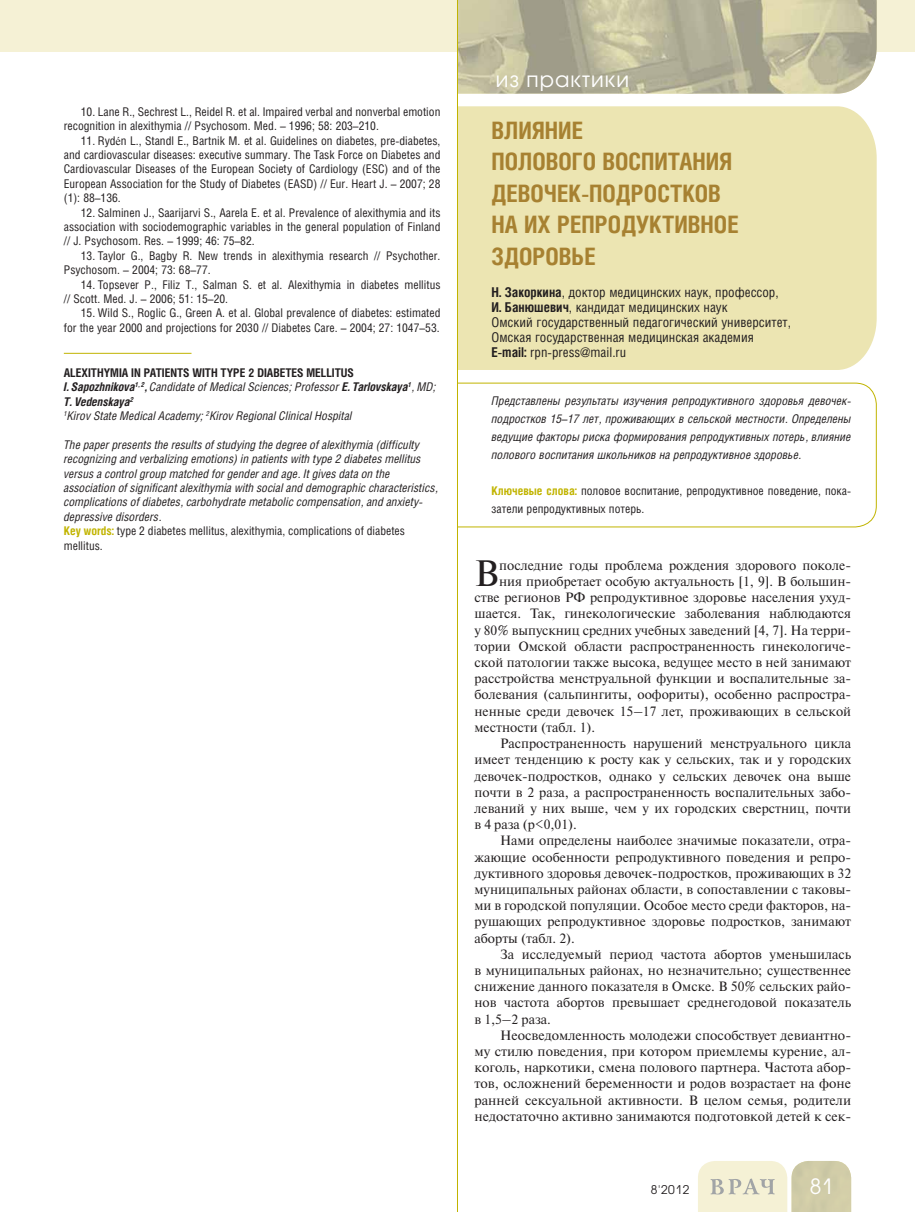
<style>
.page{position:relative;width:915px;height:1212px;background:#fff}
.page>*{position:absolute;margin:0;border:0;box-sizing:border-box;transform-origin:0 0}
.t1{font:36.6px "Newton C";color:#231f20}
.t2{font:700 24px/31.5px "Helios Cond";color:#a78131}
.t3{font:21px "Avant Garde Gothic C";letter-spacing:.05em;color:#fff}
.t4{font:13.5px "Newton C";color:#231f20}
.t5{font:13.5px/15px "Helios Cond";color:#231f20}
.t6{font:12px/14.4px "Helios Cond";color:#231f20}
.t7{font:italic 12px/14.4px "Helios Cond";color:#231f20}
.t8{font:12px "Avant Garde Gothic C";color:#231f20}
.s1{font-family:"Times New Roman"}
.s2{font-weight:700;font-style:normal}
.s3{font-weight:700}
.s4{font-weight:700;font-style:normal;color:#c1b400}
.s5{font-style:normal}
.s6{font-weight:700;color:#c1b400}
</style>
<div class="page">
<div style="left:0;top:0;width:914px;height:51px;background:#f5f1d5"></div>
<svg style="left:698px;top:1161px;width:152px;height:51px;background:#e3e0c3"></svg>
<hr style="left:64px;top:353px;width:127px;height:1px;background:#c1b400">
<div style="left:458px;top:106px;width:418px;height:264px;background:#ece5b2"></div>
<svg style="left:458px;top:382px;width:418px;height:146px"></svg>
<svg style="left:458px;top:0;width:378px;height:94px;background:#bab79b"></svg>
<img style="left:836px;top:0;width:40px;height:94px">
<hr style="left:457px;top:0;width:1px;height:1212px;background:#c1b400">
<p class="t6" style="left:64px;top:106px;width:378px;text-indent:17px">10. Lane R., Sechrest L., Reidel R. et al. Impaired verbal and nonverbal emotion recognition in alexithymia // Psychosom. Med. – 1996; 58: 203–210.</p>
<p class="t6" style="left:64px;top:134px;width:378px;text-align:justify;text-indent:17px">11. Ryd<span class="s1">é</span>n L., Standl E., Bartnik M. et al. Guidelines on diabetes, pre-diabetes, and cardiovascular diseases: executive summary. The Task Force on Diabetes and Cardiovascular Diseases of the European Society of Cardiology (ESC) and of the European Association for the Study of Diabetes (EASD) // Eur. Heart J. – 2007; 28 (1): 88–136.</p>
<p class="t6" style="left:64px;top:206px;width:378px;text-align:justify;text-indent:17px">12. Salminen J., Saarijаrvi S., Ааrelа E. et al. Prevalence of alexithymia and its association with sociodemographic variables in the general population of Finland // J. Psychosom. Res. – 1999; 46: 75–82.</p>
<p class="t6" style="left:64px;top:250px;width:378px;text-indent:17px">13. Taylor G., Bagby R. New trends in alexithymia research // Psychother.<br>Psychosom. – 2004; 73: 68–77.</p>
<p class="t6" style="left:64px;top:278px;width:378px;text-indent:17px">14. Topsever P., Filiz T., Salman S. et al. Alexithymia in diabetes mellitus // Scott. Med. J. – 2006; 51: 15–20.</p>
<p class="t6" style="left:64px;top:307px;width:378px;text-align:right">15. Wild S., Roglic G., Green A. et al. Global prevalence of diabetes: estimated<br>for the year 2000 and projections for 2030 // Diabetes Care. – 2004; 27: 1047–53.</p>
<p class="t7" style="left:64px;top:367px;width:373px"><span class="s2">ALEXITHYMIA IN PATIENTS WITH TYPE 2 DIABETES MELLITUS<br></span><span class="s3">I. Sapozhnikova</span><sup>1,</sup> <sup>2</sup><span class="s3">,</span> Candidate of Medical Sciences; Professor <span class="s3">E. Tarlovskaya</span><sup>1</sup>, MD; <span class="s3">T. Vedenskaya</span><sup>2<br></sup><sup>1</sup>Kirov State Medical Academy; <sup>2</sup>Kirov Regional Clinical Hospital</p>
<p class="t7" style="left:64px;top:439px;width:375px">The paper presents the results of studying the degree of alexithymia (difficulty recognizing and verbalizing emotions) in patients with type 2 diabetes mellitus versus a control group matched for gender and age. It gives data on the association of significant alexithymia with social and demographic characteristics, complications of diabetes, carbohydrate metabolic compensation, and anxiety&shy;depressive disorders.<br><span class="s4">Key words:</span> <span class="s5">type 2 diabetes mellitus, alexithymia, complications of diabetes mellitus.</span></p>
<h3 class="t3" style="left:495px;top:70px;width:135px">из практики</h3>
<h2 class="t2" style="left:491px;top:117px;width:248px">ВЛИЯНИЕ<br>ПОЛОВОГО ВОСПИТАНИЯ<br>ДЕВОЧЕК-ПОДРОСТКОВ<br>НА ИХ РЕПРОДУКТИВНОЕ<br>ЗДОРОВЬЕ</h2>
<p class="t5" style="left:491px;top:286px;width:301px"><span class="s3">Н. Закоркина</span>, доктор медицинских наук, профессор, <span class="s3">И. Банюшевич</span>, кандидат медицинских наук<br>Омский государственный педагогический университет, Омская государственная медицинская академия <span class="s3">E-mail:</span> rpn-press@mail.ru</p>
<p class="t7" style="left:491px;top:393px;width:361px;line-height:18px;text-align:justify">Представлены результаты изучения репродуктивного здоровья девочек&shy;подростков 15–17 лет, проживающих в сельской местности. Определены ведущие факторы риска формирования репродуктивных потерь, влияние полового воспитания школьников на репродуктивное здоровье.</p>
<p class="t6" style="left:491px;top:483px;width:361px;line-height:18px"><span class="s6">Ключевые слова:</span> половое воспитание, репродуктивное поведение, пока&shy;затели репродуктивных потерь.</p>
<h1 class="t1" style="left:474px;top:560px;width:26px">В</h1>
<p class="t4" style="left:499px;top:560px;width:353px">последние годы проблема рождения здорового поколе-</p>
<p class="t4" style="left:499px;top:576px;width:353px">ния приобретает особую актуальность [1, 9]. В большин-</p>
<p class="t4" style="left:474px;top:593px;width:378px">стве регионов РФ репродуктивное здоровье населения ухуд-</p>
<p class="t4" style="left:474px;top:609px;width:378px">шается. Так, гинекологические заболевания наблюдаются</p>
<p class="t4" style="left:474px;top:625px;width:378px">у 80% выпускниц средних учебных заведений [4, 7]. На терри-</p>
<p class="t4" style="left:474px;top:641px;width:378px">тории Омской области распространенность гинекологиче-</p>
<p class="t4" style="left:474px;top:657px;width:378px">ской патологии также высока, ведущее место в ней занимают</p>
<p class="t4" style="left:474px;top:674px;width:378px">расстройства менструальной функции и воспалительные за-</p>
<p class="t4" style="left:474px;top:690px;width:378px">болевания (сальпингиты, оофориты), особенно распростра-</p>
<p class="t4" style="left:474px;top:706px;width:378px">ненные среди девочек 15–17 лет, проживающих в сельской</p>
<p class="t4" style="left:474px;top:722px;width:122px">местности (табл. 1).</p>
<p class="t4" style="left:500px;top:738px;width:352px">Распространенность нарушений менструального цикла</p>
<p class="t4" style="left:474px;top:755px;width:378px">имеет тенденцию к росту как у сельских, так и у городских</p>
<p class="t4" style="left:474px;top:771px;width:378px">девочек-подростков, однако у сельских девочек она выше</p>
<p class="t4" style="left:474px;top:787px;width:378px">почти в 2 раза, а распространенность воспалительных забо-</p>
<p class="t4" style="left:474px;top:803px;width:378px">леваний у них выше, чем у их городских сверстниц, почти</p>
<p class="t4" style="left:474px;top:819px;width:104px">в 4 раза (p&lt;0,01).</p>
<p class="t4" style="left:500px;top:836px;width:352px">Нами определены наиболее значимые показатели, отра-</p>
<p class="t4" style="left:474px;top:852px;width:378px">жающие особенности репродуктивного поведения и репро-</p>
<p class="t4" style="left:474px;top:868px;width:378px">дуктивного здоровья девочек-подростков, проживающих в 32</p>
<p class="t4" style="left:474px;top:884px;width:378px">муниципальных районах области, в сопоставлении с таковы-</p>
<p class="t4" style="left:474px;top:900px;width:378px">ми в городской популяции. Особое место среди факторов, на-</p>
<p class="t4" style="left:474px;top:917px;width:378px">рушающих репродуктивное здоровье подростков, занимают</p>
<p class="t4" style="left:474px;top:933px;width:102px">аборты (табл. 2).</p>
<p class="t4" style="left:500px;top:949px;width:352px">За исследуемый период частота абортов уменьшилась</p>
<p class="t4" style="left:474px;top:965px;width:378px">в муниципальных районах, но незначительно; существеннее</p>
<p class="t4" style="left:474px;top:981px;width:378px">снижение данного показателя в Омске. В 50% сельских райо-</p>
<p class="t4" style="left:474px;top:998px;width:378px">нов частота абортов превышает среднегодовой показатель</p>
<p class="t4" style="left:474px;top:1014px;width:78px">в 1,5–2 раза.</p>
<p class="t4" style="left:500px;top:1030px;width:352px">Неосведомленность молодежи способствует девиантно-</p>
<p class="t4" style="left:474px;top:1046px;width:378px">му стилю поведения, при котором приемлемы курение, ал-</p>
<p class="t4" style="left:474px;top:1062px;width:378px">коголь, наркотики, смена полового партнера. Частота абор-</p>
<p class="t4" style="left:474px;top:1079px;width:378px">тов, осложнений беременности и родов возрастает на фоне</p>
<p class="t4" style="left:474px;top:1095px;width:378px">ранней сексуальной активности. В целом семья, родители</p>
<p class="t4" style="left:474px;top:1111px;width:378px">недостаточно активно занимаются подготовкой детей к сек-</p>
<p class="t8" style="left:650px;top:1184px;width:40px">8'2012</p>
<h3 class="t3" style="left:809px;top:1177px;width:25px">81</h3>
</div>
